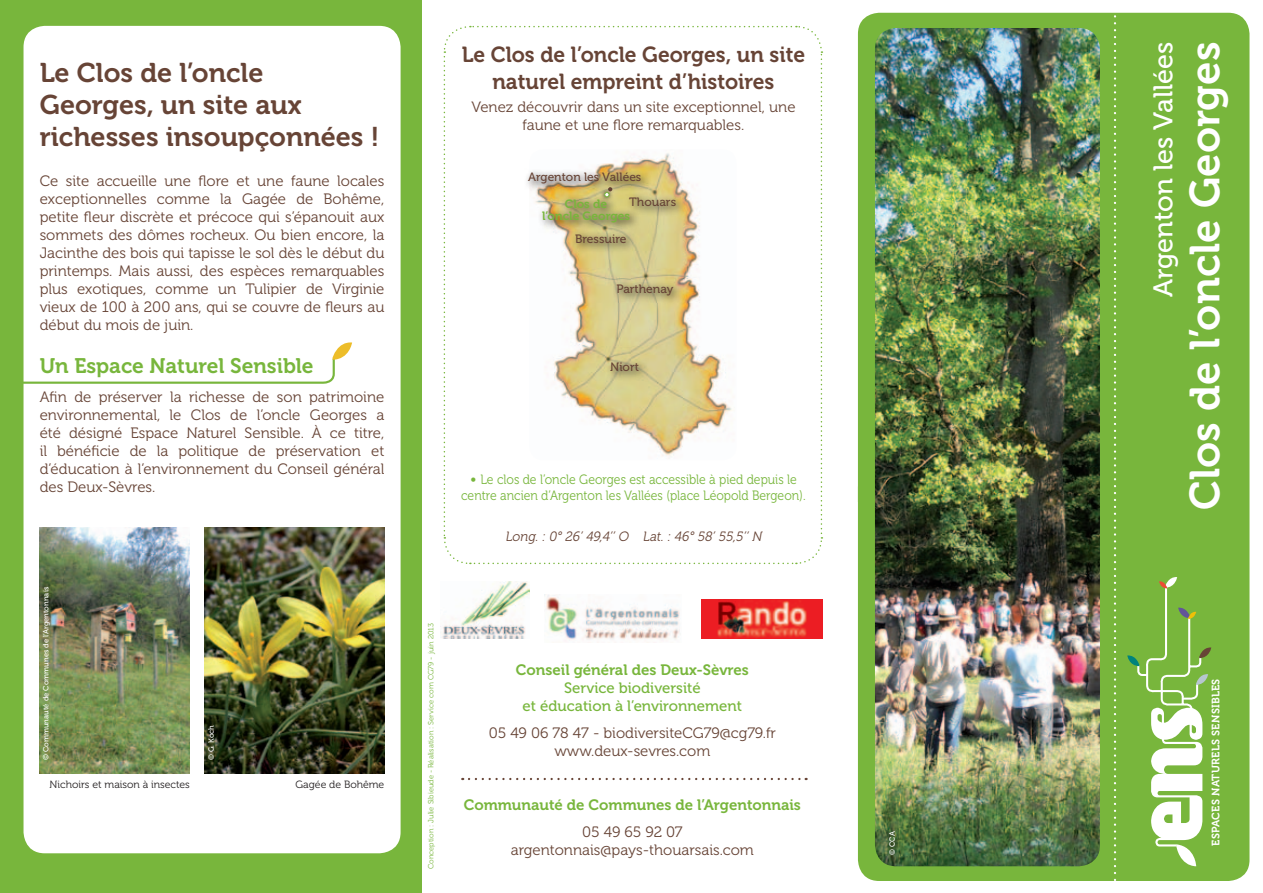
<style>
.page{position:relative;width:1263px;height:893px;background:#fff}
.page>*{position:absolute;margin:0;border:0;box-sizing:border-box;transform-origin:0 0}
.t1{font:42px "Museo 700";color:#fff}
.t2{font:27px/32.4px "Museo 700";color:#674436}
.t3{font:27px "Museo 500";color:#fff}
.t4{font:21.75px/26.1px "Museo 700";color:#674436;text-align:center}
.t5{font:21px "Museo 700";color:#78b63c}
.t6{font:15px/18px "Museo 300";color:#674436;text-align:justify}
.t7{font:15px "Museo 700";color:#78b63c}
.t8{font:15px "Museo 500";color:#78b63c}
.t9{font:13.5px/16.5px "Museo 300";color:#78b63c;text-align:center;scale:.91 1}
.t10{font:italic 13.5px "Museo 300";color:#674436;scale:.96 1}
.t11{font:12.15px "Museo 500";color:#674436}
.t12{font:12px "Museo 700";color:#78b63c}
.t13{font:12px "Museo 500";color:#674436}
.t14{font:10.8px "Museo 700";letter-spacing:.025em;color:#fff}
.t15{font:10.5px "Museo 300";color:#231f20}
.t16{font:7.5px "Museo 300";color:#78b63c}
.t17{font:7.5px "Museo 500";color:#fff}
.s1{font-size:15px}
</style>
<div class="page">
<div style="left:0;top:0;width:422px;height:893px;background:#78b63c"></div>
<div style="left:24px;top:26px;width:377px;height:827px;background:#fff;border-radius:21px"></div>
<svg style="left:23px;top:341px;width:329px;height:44px"></svg>
<svg style="left:469px;top:778px;width:338px;height:2px"></svg>
<img style="left:546px;top:595px;width:134px;height:46px">
<img style="left:440px;top:582px;width:89px;height:57px">
<img style="left:701px;top:600px;width:121px;height:38px">
<svg style="left:443px;top:25px;width:380px;height:540px"></svg>
<svg style="left:538px;top:194px;width:102px;height:38px;background:#c3b67d"></svg>
<img style="left:205px;top:528px;width:179px;height:245px">
<img style="left:40px;top:528px;width:150px;height:245px">
<div style="left:858px;top:13px;width:391px;height:868px;background:#78b63c"></div>
<img style="left:875px;top:28px;width:225px;height:838px">
<svg style="left:1127px;top:576px;width:84px;height:290px"></svg>
<svg style="left:1114px;top:12px;width:2px;height:869px;background:#9cc970"></svg>
<p class="t2" style="left:40px;top:56px;width:341px">Le Clos de l’oncle<br>Georges, un site aux richesses insoupçonnées !</p>
<p class="t6" style="left:40px;top:172px;width:346px">Ce site accueille une flore et une faune locales exceptionnelles comme la Gagée de Bohême, petite fleur discrète et précoce qui s’épanouit aux sommets des dômes rocheux. Ou bien encore, la Jacinthe des bois qui tapisse le sol dès le début du printemps. Mais aussi, des espèces remarquables plus exotiques, comme un Tulipier de Virginie vieux de 100 à 200 ans, qui se couvre de fleurs au début du mois de juin.</p>
<p class="t5" style="left:40px;top:354px;width:275px">Un Espace Naturel Sensible</p>
<p class="t6" style="left:40px;top:388px;width:346px">Afin de préserver la richesse de son patrimoine environnemental, le Clos de l’oncle Georges a été désigné Espace Naturel Sensible. À ce titre, il bénéficie de la politique de préservation et d’éducation à l’environnement du Conseil général des Deux-Sèvres.</p>
<p class="t17" style="left:42px;top:760px;width:175px;rotate:-90deg">© Communauté de Communes de l’Argentonnais</p>
<p class="t15" style="left:50px;top:779px;width:142px">Nichoirs et maison à insectes</p>
<p class="t17" style="left:207px;top:760px;width:37px;rotate:-90deg">© G. Koch</p>
<p class="t15" style="left:295px;top:779px;width:90px">Gagée de Bohême</p>
<p class="t4" style="left:462px;top:42px;width:345px">Le Clos de l’oncle Georges, un site naturel empreint d’histoires</p>
<p class="t6" style="left:471px;top:98px;width:326px;text-align:center">Venez découvrir dans un site exceptionnel, une faune et une flore remarquables.</p>
<p class="t13" style="left:528px;top:171px;width:115px">Argenton les Vallées</p>
<p class="t11" style="left:629px;top:195px;width:48px">Thouars</p>
<p class="t12" style="left:565px;top:197px;width:44px">Clos de</p>
<p class="t12" style="left:542px;top:209px;width:90px">l’oncle Georges</p>
<p class="t11" style="left:575px;top:232px;width:53px">Bressuire</p>
<p class="t11" style="left:616px;top:282px;width:59px">Parthenay</p>
<p class="t11" style="left:610px;top:360px;width:30px">Niort</p>
<p class="t9" style="left:461px;top:471px;width:380px"><span class="s1">•</span> Le clos de l’oncle Georges est accessible à pied depuis le centre ancien d’Argenton les Vallées (place Léopold Bergeon).</p>
<p class="t10" style="left:505px;top:529px;width:272px">Long. : 0° 26’ 49,4’’ O Lat. : 46° 58’ 55,5’’ N</p>
<p class="t16" style="left:427px;top:869px;width:247px;rotate:-90deg">Conception : Julie Sibieude - Réalisation : Service com CG79 - juin 2013</p>
<p class="t7" style="left:516px;top:661px;width:234px">Conseil général des Deux-Sèvres</p>
<p class="t8" style="left:564px;top:679px;width:138px">Service biodiversité</p>
<p class="t8" style="left:523px;top:697px;width:221px">et éducation à l’environnement</p>
<p class="t6" style="left:489px;top:724px;width:289px">05 49 06 78 47 - biodiversiteCG79@cg79.fr</p>
<p class="t6" style="left:554px;top:742px;width:157px">www.deux-sevres.com</p>
<p class="t7" style="left:464px;top:796px;width:339px">Communauté de Communes de l’Argentonnais</p>
<p class="t6" style="left:582px;top:823px;width:102px">05 49 65 92 07</p>
<p class="t6" style="left:511px;top:841px;width:244px">argentonnais@pays-thouarsais.com</p>
<p class="t17" style="left:888px;top:855px;width:25px;rotate:-90deg">© CCA</p>
<p class="t3" style="left:1148px;top:297px;width:256px;rotate:-90deg">Argenton les Vallées</p>
<p class="t1" style="left:1182px;top:510px;width:469px;rotate:-90deg">Clos de l’oncle Georges</p>
<p class="t14" style="left:1210px;top:846px;width:169px;rotate:-90deg">ESPACES NATURELS SENSIBLES</p>
</div>
